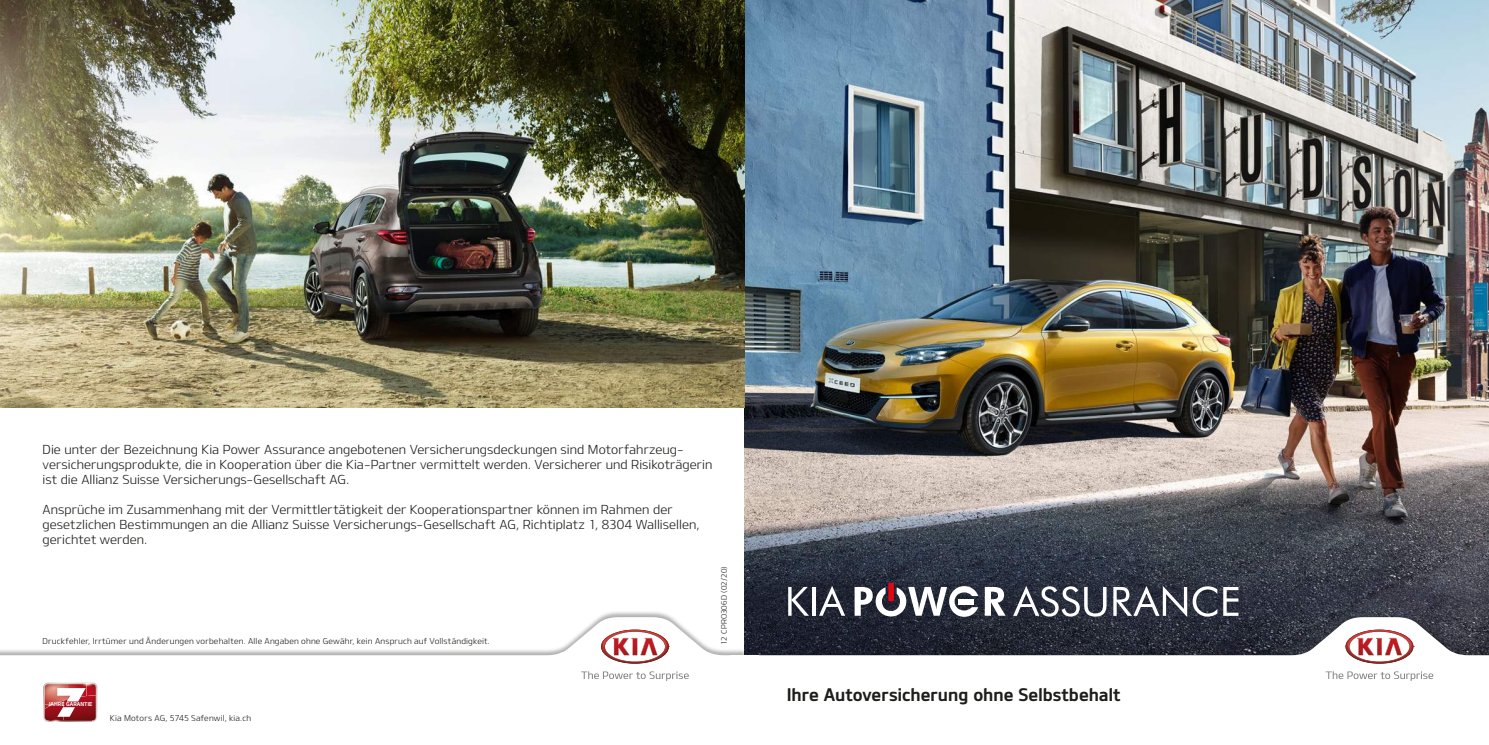
<style>
.page{position:relative;width:1489px;height:745px;background:#fff}
.page>*{position:absolute;margin:0;border:0;box-sizing:border-box;transform-origin:0 0}
.t1{font:17.5px "Design KB";color:#1d1d1b}
.t2{font:12.5px/15px "Design KL";letter-spacing:.005em;color:#1d1d1b}
.t3{font:8.12px "Design KL";letter-spacing:.025em;color:#1d1d1b}
.t4{font:8.12px "Design KOTFL";letter-spacing:.02em;color:#1d1d1b}
.t5{font:7.5px "Design KL";letter-spacing:.025em;color:#1d1d1b}
.t6{font:5.38px "Design KB";color:#fff}
</style>
<div class="page">
<img style="left:744px;top:0;width:744px;height:613px">
<img style="left:0;top:0;width:744px;height:407px">
<svg style="left:748px;top:616px;width:740px;height:65px"></svg>
<svg style="left:1325px;top:670px;width:108px;height:10px"></svg>
<svg style="left:1345px;top:629px;width:68px;height:34px"></svg>
<div style="left:0;top:609px;width:748px;height:135px;background:#1d1d1b;opacity:.35"></div>
<svg style="left:0;top:616px;width:744px;height:128px"></svg>
<svg style="left:581px;top:670px;width:107px;height:10px"></svg>
<svg style="left:601px;top:629px;width:68px;height:34px"></svg>
<div style="left:888px;top:582px;width:5px;height:19px;background:#e30613"></div>
<svg style="left:854px;top:585px;width:124px;height:31px"></svg>
<svg style="left:788px;top:586px;width:21px;height:29px"></svg>
<hr style="left:812px;top:586px;width:3px;height:29px;background:#fff">
<svg style="left:819px;top:585px;width:26px;height:30px"></svg>
<svg style="left:1013px;top:585px;width:93px;height:31px"></svg>
<svg style="left:1113px;top:585px;width:104px;height:31px"></svg>
<svg style="left:1223px;top:586px;width:15px;height:29px"></svg>
<svg style="left:984px;top:586px;width:21px;height:29px"></svg>
<div style="left:730px;top:654px;width:28px;height:90px;background:#fff"></div>
<img style="left:47px;top:721px;width:46px;height:1px">
<svg style="left:43px;top:682px;width:54px;height:39px"></svg>
<p class="t2" style="left:43px;top:441px;width:671px">Die unter der Bezeichnung Kia Power Assurance angebotenen Versicherungsdeckungen sind Motorfahrzeug&shy;versicherungsprodukte, die in Kooperation über die Kia-Partner vermittelt werden. Versicherer und Risikoträgerin ist die Allianz Suisse Versicherungs-Gesellschaft AG.</p>
<p class="t2" style="left:43px;top:501px;width:658px">Ansprüche im Zusammenhang mit der Vermittlertätigkeit der Kooperationspartner können im Rahmen der gesetzlichen Bestimmungen an die Allianz Suisse Versicherungs-Gesellschaft AG, Richtiplatz 1, 8304 Wallisellen, gerichtet werden.</p>
<p class="t3" style="left:43px;top:635px;width:449px">Druckfehler, Irrtümer und Änderungen vorbehalten. Alle Angaben ohne Gewähr, kein Anspruch auf Vollständigkeit.</p>
<p class="t5" style="left:719px;top:644px;width:80px;rotate:-90deg">12 CPRO306D (02/20)</p>
<p class="t6" style="left:48px;top:700px;width:45px">JAHRE GARANTIE</p>
<p class="t4" style="left:110px;top:712px;width:143px">Kia Motors AG, 5745 Safenwil, kia.ch</p>
<h1 class="t1" style="left:787px;top:683px;width:335px">Ihre Autoversicherung ohne Selbstbehalt</h1>
</div>
